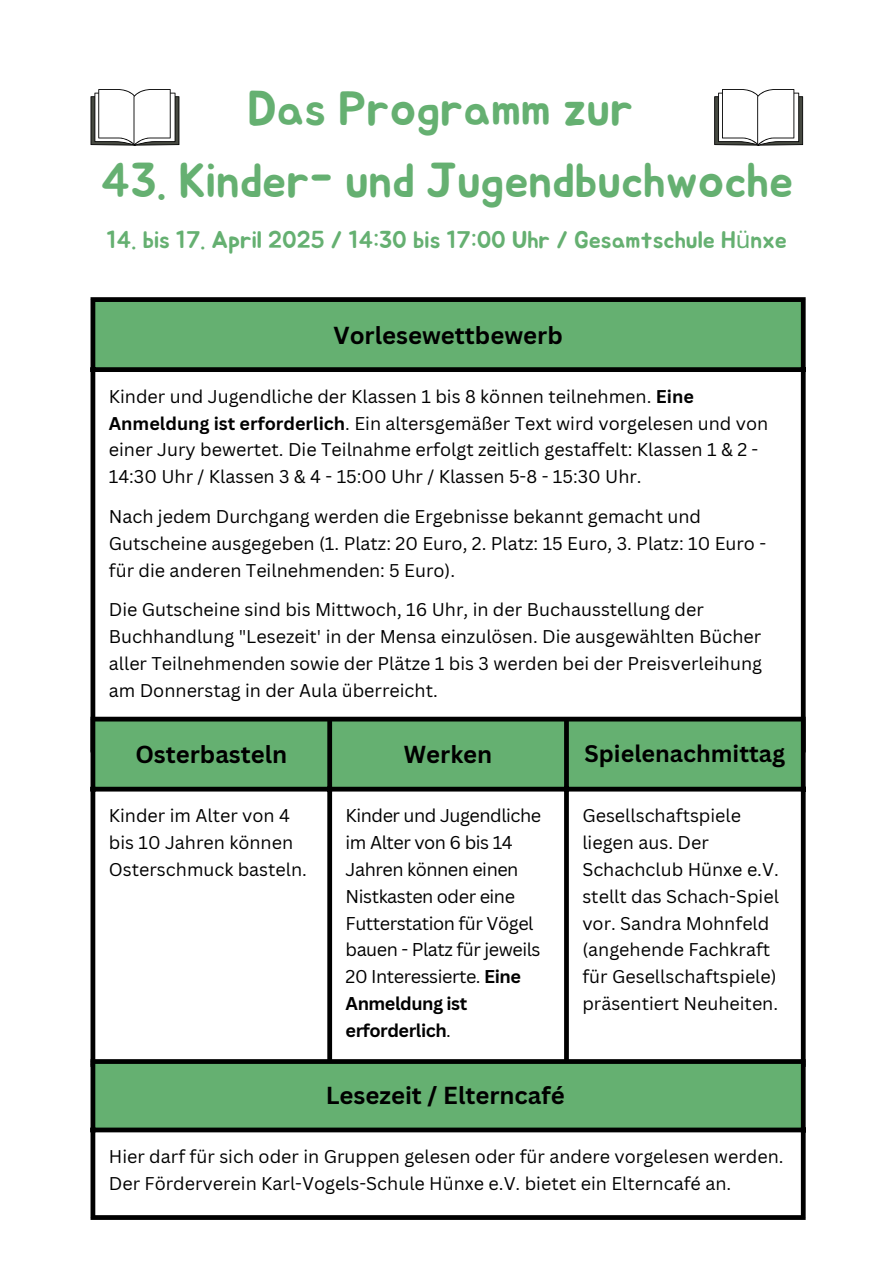
<style>
.page{position:relative;width:894px;height:1264px;background:#fff}
.page>*{position:absolute;margin:0;border:0;box-sizing:border-box;transform-origin:0 0}
.t1{font:47.85px "Jua";color:#65b071}
.t2{font:700 23.85px "Canva Sans";color:#000}
.t3{font:23.85px "Jua";color:#65b071}
.t4{font:700 23.25px "Canva Sans";color:#000}
.t5{font:18px/26.8px "Canva Sans";color:#000}
.t6{font:18px/26.8px "Canva Sans";letter-spacing:-.025em;color:#000}
.s1{font-family:"Noto Sans"}
.s2{font-weight:700}
</style>
<div class="page">
<svg style="left:90px;top:89px;width:89px;height:56px"></svg>
<svg style="left:714px;top:89px;width:88px;height:56px"></svg>
<div style="left:93px;top:299px;width:710px;height:71px;background:#65b071"></div>
<div style="left:90px;top:302px;width:5px;height:445px;background:#000"></div>
<div style="left:800px;top:302px;width:5px;height:445px;background:#000"></div>
<div style="left:90px;top:297px;width:715px;height:5px;background:#000"></div>
<div style="left:90px;top:367px;width:715px;height:5px;background:#000"></div>
<div style="left:95px;top:721px;width:705px;height:65px;background:#65b071"></div>
<div style="left:90px;top:721px;width:5px;height:341px;background:#000"></div>
<div style="left:327px;top:721px;width:5px;height:341px;background:#000"></div>
<svg style="left:564px;top:721px;width:4px;height:338px"></svg>
<div style="left:800px;top:721px;width:5px;height:341px;background:#000"></div>
<div style="left:90px;top:716px;width:715px;height:5px;background:#000"></div>
<div style="left:90px;top:786px;width:715px;height:5px;background:#000"></div>
<div style="left:93px;top:1061px;width:710px;height:69px;background:#65b071"></div>
<div style="left:90px;top:1063px;width:5px;height:152px;background:#000"></div>
<div style="left:800px;top:1063px;width:5px;height:152px;background:#000"></div>
<svg style="left:90px;top:1059px;width:715px;height:4px;background:#080808"></svg>
<div style="left:90px;top:1127px;width:715px;height:5px;background:#000"></div>
<svg style="left:90px;top:1215px;width:715px;height:4px;background:#090909"></svg>
<h1 class="t1" style="left:248px;top:87px;width:387px">Das Programm zur</h1>
<h1 class="t1" style="left:100px;top:158px;width:694px">43. Kinder- und Jugendbuchwoche</h1>
<p class="t3" style="left:107px;top:229px;width:681px">14. bis 17. April 2025 / 14:30 bis 17:00 Uhr / Gesamtschule H<span class="s1">ü</span>nxe</p>
<p class="t2" style="left:333px;top:318px;width:231px">Vorlesewettbewerb</p>
<p class="t5" style="left:109px;top:382px;width:661px">Kinder und Jugendliche der Klassen 1 bis 8 können teilnehmen. <span class="s2">Eine Anmeldung ist erforderlich</span>. Ein altersgemäßer Text wird vorgelesen und von einer Jury bewertet. Die Teilnahme erfolgt zeitlich gestaffelt: Klassen 1 &amp; 2 - 14:30 Uhr / Klassen 3 &amp; 4 - 15:00 Uhr / Klassen 5-8 - 15:30 Uhr.</p>
<p class="t5" style="left:109px;top:502px;width:658px">Nach jedem Durchgang werden die Ergebnisse bekannt gemacht und<br>Gutscheine ausgegeben (1. Platz: 20 Euro, 2. Platz: 15 Euro, 3. Platz: 10 Euro - für die anderen Teilnehmenden: 5 Euro).</p>
<p class="t5" style="left:109px;top:596px;width:654px">Die Gutscheine sind bis Mittwoch, 16 Uhr, in der Buchausstellung der Buchhandlung "Lesezeit' in der Mensa einzulösen. Die ausgewählten Bücher aller Teilnehmenden sowie der Plätze 1 bis 3 werden bei der Preisverleihung am Donnerstag in der Aula überreicht.</p>
<p class="t2" style="left:135px;top:738px;width:153px">Osterbasteln</p>
<p class="t2" style="left:404px;top:738px;width:90px">Werken</p>
<p class="t4" style="left:584px;top:737px;width:202px">Spielenachmittag</p>
<p class="t5" style="left:109px;top:801px;width:200px">Kinder im Alter von 4 bis 10 Jahren können<br>Osterschmuck basteln.</p>
<p class="t6" style="left:345px;top:801px;width:197px">Kinder und Jugendliche im Alter von 6 bis 14<br>Jahren können einen<br>Nistkasten oder eine<br>Futterstation für Vögel bauen - Platz für jeweils<br>20 Interessierte. <span class="s2">Eine<br>Anmeldung ist erforderlich</span>.</p>
<p class="t5" style="left:582px;top:801px;width:198px">Gesellschaftspiele liegen aus. Der<br>Schachclub Hünxe e.V. stellt das Schach-Spiel vor. Sandra Mohnfeld (angehende Fachkraft für Gesellschaftspiele) präsentiert Neuheiten.</p>
<p class="t2" style="left:325px;top:1078px;width:240px">Lesezeit / Elterncafé</p>
<p class="t5" style="left:109px;top:1142px;width:676px">Hier darf für sich oder in Gruppen gelesen oder für andere vorgelesen werden.</p>
<p class="t5" style="left:109px;top:1169px;width:623px">Der Förderverein Karl-Vogels-Schule Hünxe e.V. bietet ein Elterncafé an.</p>
</div>
